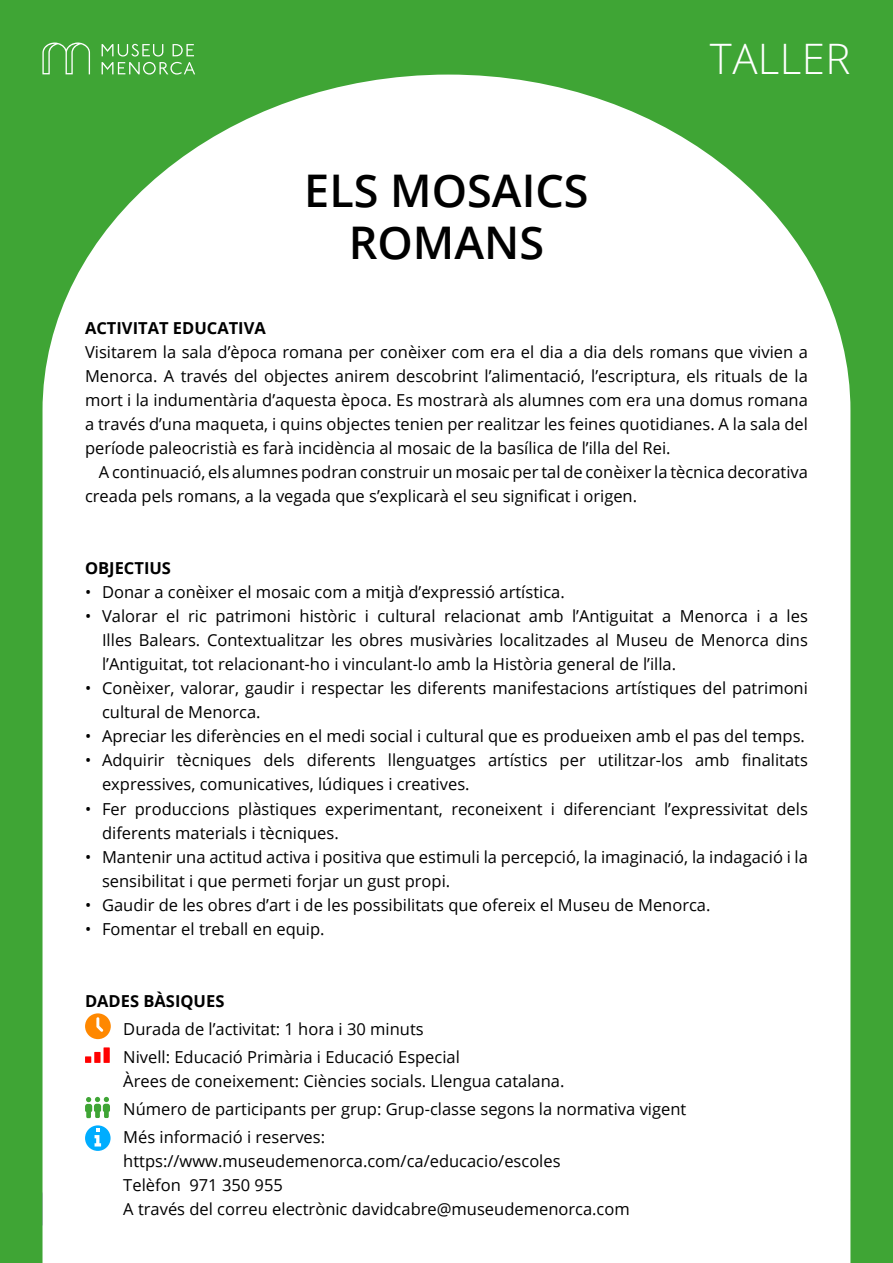
<style>
.page{position:relative;width:893px;height:1263px;background:#3fa535}
.page>*{position:absolute;margin:0;border:0;box-sizing:border-box;transform-origin:0 0}
.t1{font:600 45px/52.5px "Open Sans";color:#000;text-align:center}
.t2{font:300 42px "Open Sans";letter-spacing:.01em;color:#fff}
.t3{font:16.5px/24px "Open Sans";color:#000}
.t4{font:700 16.5px "Open Sans";color:#000}
</style>
<div class="page">
<div style="left:43px;top:75px;width:807px;height:1188px;background:#fff"></div>
<svg style="left:85px;top:1013px;width:26px;height:26px"></svg>
<div style="left:85px;top:1056px;width:6px;height:7px;background:#f00"></div>
<div style="left:94px;top:1052px;width:7px;height:11px;background:#f00"></div>
<div style="left:104px;top:1047px;width:6px;height:16px;background:#f00"></div>
<svg style="left:85px;top:1097px;width:25px;height:21px"></svg>
<div style="left:85px;top:1125px;width:26px;height:26px;background:#00adff;border-radius:50%"></div>
<svg style="left:95px;top:1128px;width:6px;height:18px"></svg>
<svg style="left:102px;top:44px;width:93px;height:31px"></svg>
<svg style="left:42px;top:43px;width:48px;height:31px"></svg>
<h1 class="t1" style="left:304px;top:163px;width:286px">ELS MOSAICS<br>ROMANS</h1>
<h2 class="t2" style="left:710px;top:30px;width:142px">TALLER</h2>
<p class="t4" style="left:85px;top:317px;width:182px">ACTIVITAT EDUCATIVA</p>
<p class="t3" style="left:85px;top:340px;width:724px;text-align:justify">Visitarem la sala d’època romana per conèixer com era el dia a dia dels romans que vivien a Menorca. A través del objectes anirem descobrint l’alimentació, l’escriptura, els rituals de la mort i la indumentària d’aquesta època. Es mostrarà als alumnes com era una domus romana a través d’una maqueta, i quins objectes tenien per realitzar les feines quotidianes. A la sala del període paleocristià es farà incidència al mosaic de la basílica de l’illa del Rei.</p>
<p class="t3" style="left:85px;top:460px;width:724px;text-indent:14px">A continuació, els alumnes podran construir un mosaic per tal de conèixer la tècnica decorativa creada pels romans, a la vegada que s’explicarà el seu significat i origen.</p>
<p class="t4" style="left:85px;top:557px;width:88px">OBJECTIUS</p>
<p class="t3" style="left:85px;top:580px;width:481px">• Donar a conèixer el mosaic com a mitjà d’expressió artística.</p>
<p class="t3" style="left:102px;top:604px;width:707px;text-align:justify;text-indent:-17px">• Valorar el ric patrimoni històric i cultural relacionat amb l’Antiguitat a Menorca i a les Illes Balears. Contextualitzar les obres musivàries localitzades al Museu de Menorca dins l’Antiguitat, tot relacionant-ho i vinculant-lo amb la Història general de l’illa.</p>
<p class="t3" style="left:102px;top:676px;width:707px;text-indent:-17px">• Conèixer, valorar, gaudir i respectar les diferents manifestacions artístiques del patrimoni cultural de Menorca.</p>
<p class="t3" style="left:85px;top:724px;width:721px">• Apreciar les diferències en el medi social i cultural que es produeixen amb el pas del temps.</p>
<p class="t3" style="left:102px;top:748px;width:707px;text-indent:-17px">• Adquirir tècniques dels diferents llenguatges artístics per utilitzar-los amb finalitats expressives, comunicatives, lúdiques i creatives.</p>
<p class="t3" style="left:102px;top:796px;width:707px;text-indent:-17px">• Fer produccions plàstiques experimentant, reconeixent i diferenciant l’expressivitat dels diferents materials i tècniques.</p>
<p class="t3" style="left:102px;top:844px;width:707px;text-indent:-17px">• Mantenir una actitud activa i positiva que estimuli la percepció, la imaginació, la indagació i la sensibilitat i que permeti forjar un gust propi.</p>
<p class="t3" style="left:85px;top:892px;width:627px">• Gaudir de les obres d’art i de les possibilitats que ofereix el Museu de Menorca.</p>
<p class="t3" style="left:85px;top:916px;width:241px">• Fomentar el treball en equip.</p>
<p class="t4" style="left:85px;top:989px;width:141px">DADES BÀSIQUES</p>
<p class="t3" style="left:123px;top:1014px;width:338px;line-height:28.2px">Durada de l’activitat: 1 hora i 30 minuts<br>Nivell: Educació Primària i Educació Especial</p>
<p class="t3" style="left:123px;top:1066px;width:565px;line-height:28.2px">Àrees de coneixement: Ciències socials. Llengua catalana.<br>Número de participants per grup: Grup-classe segons la normativa vigent<br>Més informació i reserves:</p>
<p class="t3" style="left:123px;top:1149px;width:508px">https://www.museudemenorca.com/ca/educacio/escoles<br>Telèfon 971 350 955<br>A través del correu electrònic davidcabre@museudemenorca.com</p>
</div>
